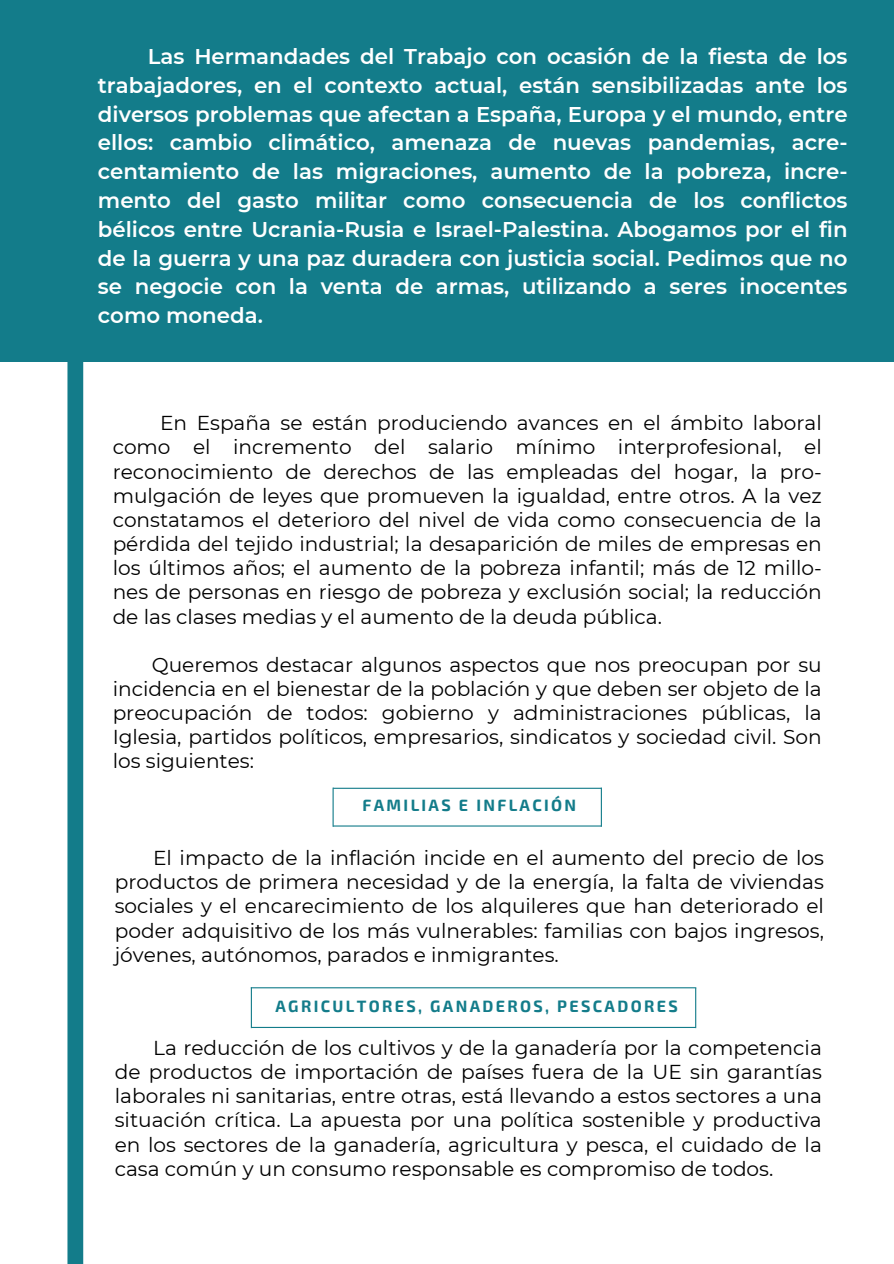
<style>
.page{position:relative;width:894px;height:1264px;background:#fff}
.page>*{position:absolute;margin:0;border:0;box-sizing:border-box;transform-origin:0 0}
.t1{font:600 21.3px/28.8px "Montserrat";color:#fff;text-align:justify}
.t2{font:20.1px/24.2px "Montserrat";color:#000;text-align:justify}
.t3{font:700 16.05px "Exo 2";letter-spacing:.145em;color:#137c8a}
</style>
<div class="page">
<div style="left:67px;top:0;width:16px;height:1263px;background:#137c8a"></div>
<div style="left:0;top:0;width:893px;height:362px;background:#137c8a"></div>
<hr style="left:333px;top:787px;width:268px;height:1px;background:#137c8a">
<hr style="left:333px;top:825px;width:268px;height:1px;background:#137c8a">
<hr style="left:332px;top:787px;width:1px;height:39px;background:#137c8a">
<hr style="left:600px;top:787px;width:1px;height:39px;background:#137c8a">
<hr style="left:251px;top:987px;width:1px;height:41px;background:#137c8a">
<hr style="left:695px;top:988px;width:1px;height:40px;background:#137c8a">
<hr style="left:251px;top:987px;width:445px;height:1px;background:#137c8a">
<hr style="left:251px;top:1026px;width:444px;height:2px;background:#137c8a">
<h1 class="t1" style="left:98px;top:42px;width:751px;text-indent:50px">Las Hermandades del Trabajo con ocasión de la fiesta de los trabajadores, en el contexto actual, están sensibilizadas ante los diversos problemas que afectan a España, Europa y el mundo, entre ellos: cambio climático, amenaza de nuevas pandemias, acre&shy;centamiento de las migraciones, aumento de la pobreza, incre&shy;mento del gasto militar como consecuencia de los conflictos bélicos entre Ucrania-Rusia e Israel-Palestina. Abogamos por el fin de la guerra y una paz duradera con justicia social. Pedimos que no se negocie con la venta de armas, utilizando a seres inocentes como moneda.</h1>
<h2 class="t2" style="left:113px;top:411px;width:710px;text-indent:47px">En España se están produciendo avances en el ámbito laboral como el incremento del salario mínimo interprofesional, el reconocimiento de derechos de las empleadas del hogar, la pro&shy;mulgación de leyes que promueven la igualdad, entre otros. A la vez constatamos el deterioro del nivel de vida como consecuencia de la pérdida del tejido industrial; la desaparición de miles de empresas en los últimos años; el aumento de la pobreza infantil; más de 12 millo&shy;nes de personas en riesgo de pobreza y exclusión social; la reducción de las clases medias y el aumento de la deuda pública.</h2>
<h2 class="t2" style="left:113px;top:652px;width:710px;text-indent:39px">Queremos destacar algunos aspectos que nos preocupan por su incidencia en el bienestar de la población y que deben ser objeto de la preocupación de todos: gobierno y administraciones públicas, la Iglesia, partidos políticos, empresarios, sindicatos y sociedad civil. Son los siguientes:</h2>
<h2 class="t3" style="left:362px;top:795px;width:215px">FAMILIAS E INFLACIÓN</h2>
<p class="t2" style="left:115px;top:845px;width:710px;text-indent:38px">El impacto de la inflación incide en el aumento del precio de los productos de primera necesidad y de la energía, la falta de viviendas sociales y el encarecimiento de los alquileres que han deteriorado el poder adquisitivo de los más vulnerables: familias con bajos ingresos, jóvenes, autónomos, parados e inmigrantes.</p>
<h2 class="t3" style="left:275px;top:995px;width:403px">AGRICULTORES, GANADEROS, PESCADORES</h2>
<p class="t2" style="left:115px;top:1035px;width:708px;text-indent:38px">La reducción de los cultivos y de la ganadería por la competencia de productos de importación de países fuera de la UE sin garantías laborales ni sanitarias, entre otras, está llevando a estos sectores a una situación crítica. La apuesta por una política sostenible y productiva en los sectores de la ganadería, agricultura y pesca, el cuidado de la casa común y un consumo responsable es compromiso de todos.</p>
</div>
